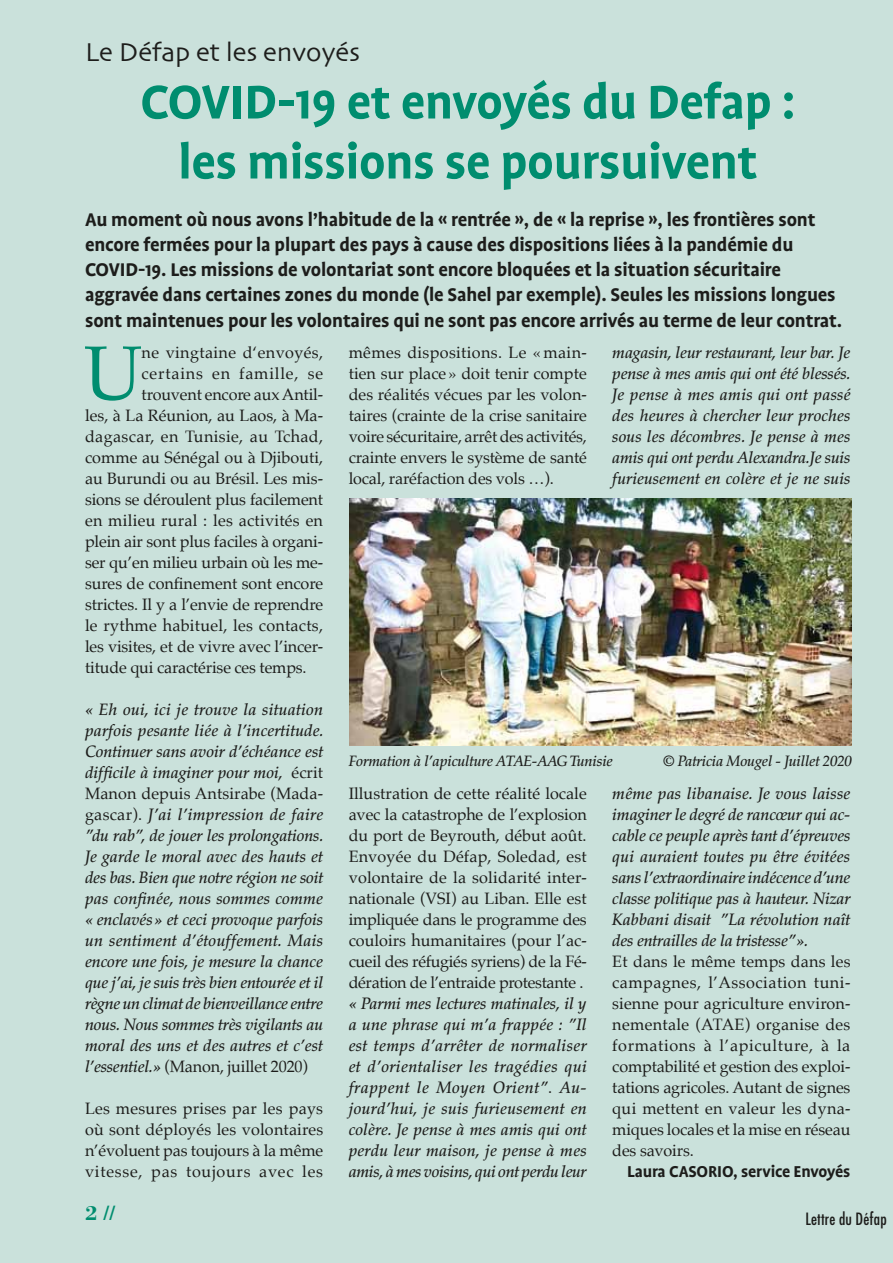
<style>
.page{position:relative;width:893px;height:1263px;background:#cae1db}
.page>*{position:absolute;margin:0;border:0;box-sizing:border-box;transform-origin:0 0}
.t1{font:76.65px "Palatino";color:#008d6f}
.t2{font:700 54px/60px "Profile";letter-spacing:-.01em;color:#008d6f;text-align:center}
.t3{font:27px "Skia";letter-spacing:-.01em;color:#1d1d1b}
.t4{font:700 21px/25.2px "Profile";letter-spacing:-.01em;color:#1d1d1b}
.t5{font:700 21px "Bodoni";color:#008d6f}
.t6{font:700 18px "Profile";letter-spacing:-.01em;color:#1d1d1b}
.t7{font:italic 500 16.5px/21px "Palatino";letter-spacing:-.01em;color:#1d1d1b;text-align:justify}
.t8{font:16.5px/21px "Palatino";letter-spacing:-.01em;color:#1d1d1b;text-align:justify}
.t9{font:16.5px "Palatino";letter-spacing:.015em;color:#1d1d1b}
.t10{font:16.5px "Palatino";letter-spacing:.025em;color:#1d1d1b}
.t11{font:16.5px "Palatino";letter-spacing:.05em;color:#1d1d1b}
.t12{font:condensed 16.5px "Futura";letter-spacing:.01em;color:#1d1d1b}
.t13{font:italic 500 15px "Palatino";letter-spacing:-.01em;color:#1d1d1b}
.s1{font-weight:400;font-style:normal}
</style>
<div class="page">
<img style="left:349px;top:499px;width:502px;height:246px">
<h3 class="t3" style="left:85px;top:36px;width:276px">Le Défap et les envoyés</h3>
<h2 class="t2" style="left:140px;top:72px;width:657px">COVID-19 et envoyés du Defap : les missions se poursuivent</h2>
<p class="t4" style="left:85px;top:207px;width:759px">Au moment où nous avons l’habitude de la « rentrée », de « la reprise », les frontières sont encore fermées pour la plupart des pays à cause des dispositions liées à la pandémie du COVID-19. Les missions de volontariat sont encore bloquées et la situation sécuritaire aggravée dans certaines zones du monde (le Sahel par exemple). Seules les missions longues sont maintenues pour les volontaires qui ne sont pas encore arrivés au terme de leur contrat.</p>
<h1 class="t1" style="left:84px;top:310px;width:60px">U</h1>
<p class="t10" style="left:142px;top:338px;width:183px">ne vingtaine d‘envoyés,</p>
<p class="t8" style="left:349px;top:341px;width:240px">mêmes dispositions. Le « main&shy;tien sur place » doit tenir compte des réalités vécues par les volon&shy;taires (crainte de la crise sanitaire voire sécuritaire, arrêt des activités, crainte envers le système de santé local, raréfaction des vols …).</p>
<p class="t7" style="left:612px;top:342px;width:240px">magasin, leur restaurant, leur bar. Je pense à mes amis qui ont été blessés.<br>Je pense à mes amis qui ont passé des heures à chercher leur proches sous les décombres. Je pense à mes amis qui ont perdu Alexandra.Je suis furieusement en colère et je ne suis</p>
<p class="t11" style="left:142px;top:359px;width:183px">certains en famille, se</p>
<p class="t8" style="left:142px;top:383px;width:182px">trouvent encore aux Antil-</p>
<p class="t8" style="left:85px;top:404px;width:237px">les, à La Réunion, au Laos, à Ma--</p>
<p class="t10" style="left:85px;top:422px;width:240px">dagascar, en Tunisie, au Tchad,</p>
<p class="t8" style="left:85px;top:446px;width:240px">comme au Sénégal ou à Djibouti,</p>
<p class="t8" style="left:85px;top:467px;width:240px">au Burundi ou au Brésil. Les mis-</p>
<p class="t8" style="left:85px;top:488px;width:240px">sions se déroulent plus facilement</p>
<p class="t9" style="left:85px;top:506px;width:240px">en milieu rural : les activités en</p>
<p class="t8" style="left:85px;top:530px;width:240px">plein air sont plus faciles à organi-</p>
<p class="t8" style="left:85px;top:551px;width:240px">ser qu’en milieu urbain où les me-</p>
<p class="t8" style="left:85px;top:572px;width:240px">sures de confinement sont encore</p>
<p class="t8" style="left:85px;top:593px;width:240px">strictes. Il y a l’envie de reprendre</p>
<p class="t9" style="left:85px;top:611px;width:239px">le rythme habituel, les contacts,</p>
<p class="t8" style="left:85px;top:635px;width:240px">les visites, et de vivre avec l’incer-</p>
<p class="t8" style="left:85px;top:656px;width:223px">titude qui caractérise ces temps.</p>
<p class="t7" style="left:85px;top:699px;width:240px">« Eh oui, ici je trouve la situation parfois pesante liée à l’incertitude.<br>Continuer sans avoir d’échéance est difficile à imaginer pour moi, <span class="s1">écrit Manon depuis Antsirabe (Mada&shy;gascar).</span> J’ai l’impression de faire ”du rab”, de jouer les prolongations.<br>Je garde le moral avec des hauts et des bas. Bien que notre région ne soit pas confinée, nous sommes comme « enclavés» et ceci provoque parfois un sentiment d’étouffement. Mais encore une fois, je mesure la chance que j’ai, je suis très bien entourée et il règne un climat de bienveillance entre nous. Nous sommes très vigilants au moral des uns et des autres et c’est l’essentiel.» <span class="s1">(Manon, juillet 2020)</span></p>
<p class="t8" style="left:85px;top:1097px;width:240px">Les mesures prises par les pays où sont déployés les volontaires n’évoluent pas toujours à la même vitesse, pas toujours avec les</p>
<p class="t13" style="left:349px;top:752px;width:266px">Formation à l’apiculture ATAE-AAG Tunisie</p>
<p class="t13" style="left:663px;top:752px;width:191px">© Patricia Mougel - Juillet 2020</p>
<p class="t8" style="left:349px;top:782px;width:240px">Illustration de cette réalité locale avec la catastrophe de l’explosion du port de Beyrouth, début août.<br>Envoyée du Défap, Soledad, est volontaire de la solidarité inter&shy;nationale (VSI) au Liban. Elle est impliquée dans le programme des couloirs humanitaires (pour l’ac&shy;cueil des réfugiés syriens) de la Fé&shy;dération de l’entraide protestante .</p>
<p class="t7" style="left:349px;top:993px;width:240px">« Parmi mes lectures matinales, il y a une phrase qui m’a frappée : ”Il est temps d’arrêter de normaliser et d’orientaliser les tragédies qui frappent le Moyen Orient”<span class="s1">.</span> Au&shy;jourd’hui, je suis furieusement en colère. Je pense à mes amis qui ont perdu leur maison, je pense à mes amis, à mes voisins, qui ont perdu leur</p>
<p class="t7" style="left:612px;top:783px;width:240px">même pas libanaise. Je vous laisse imaginer le degré de rancœur qui ac&shy;cable ce peuple après tant d’épreuves qui auraient toutes pu être évitées sans l’extraordinaire indécence d’une classe politique pas à hauteur. Nizar Kabbani disait ”La révolution naît des entrailles de la tristesse”».</p>
<p class="t8" style="left:612px;top:951px;width:240px">Et dans le même temps dans les campagnes, l’Association tuni&shy;sienne pour agriculture environ&shy;nementale (ATAE) organise des formations à l’apiculture, à la comptabilité et gestion des exploi&shy;tations agricoles. Autant de signes qui mettent en valeur les dyna&shy;miques locales et la mise en réseau des savoirs.</p>
<p class="t6" style="left:627px;top:1162px;width:225px">Laura CasO rio, service Envoyés</p>
<p class="t5" style="left:85px;top:1200px;width:32px">2 //</p>
<p class="t12" style="left:805px;top:1209px;width:83px">Lettre du Défap</p>
</div>
